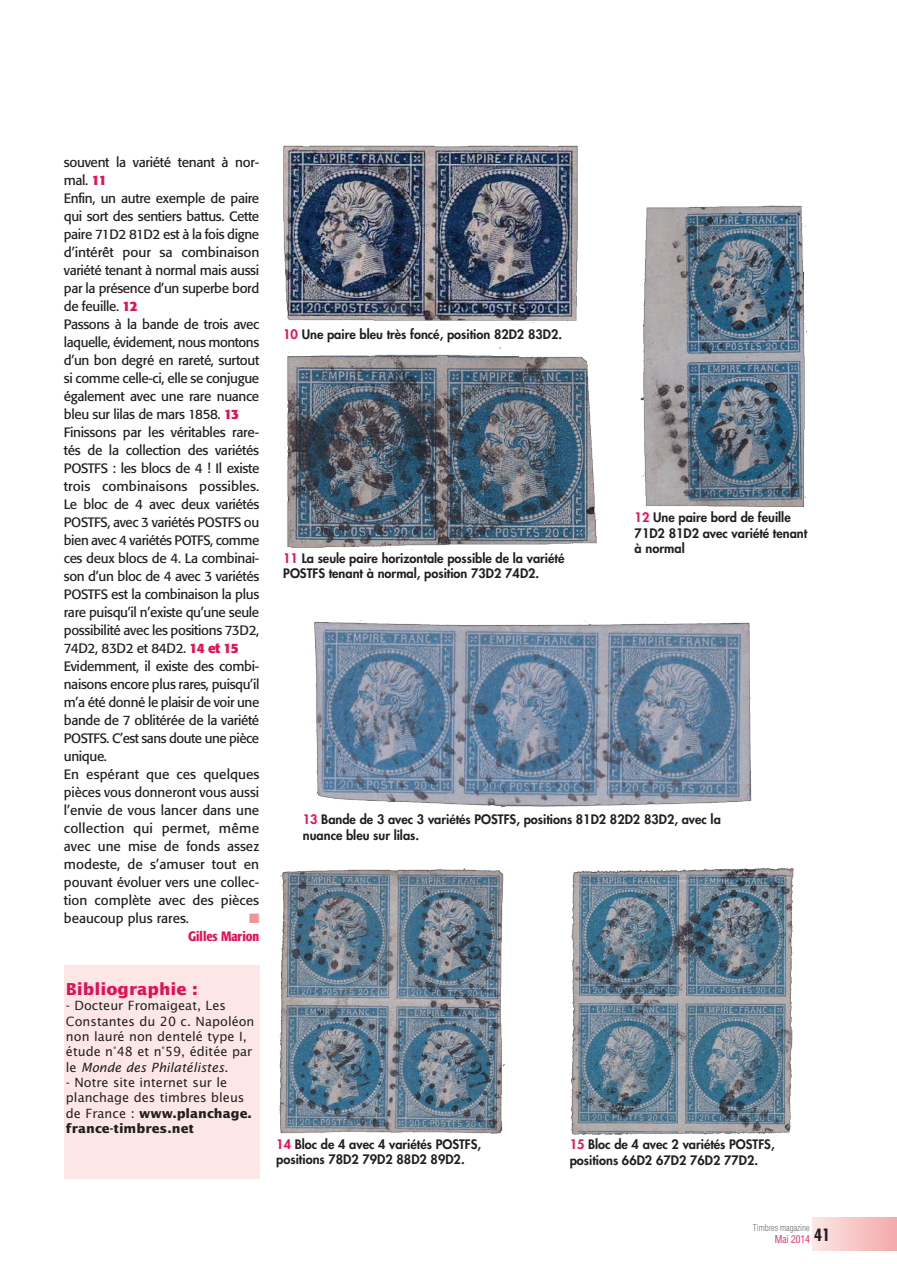
<style>
.page{position:relative;width:897px;height:1264px;background:#fff}
.page>*{position:absolute;margin:0;border:0;box-sizing:border-box;transform-origin:0 0}
.Mag_Encadré_Titre_Si{font:700 16.5px "Lucida Sans Std";color:#e20f55}
.Mag_Texte_courant{font:13.5px/18px "Formata";letter-spacing:-.025em;color:#231f20;text-align:justify}
.Mag_Signature{font:500 condensed 13.5px "Formata";color:#e20f55}
.Mag_Texte_courant-2{font:13.5px "Zapf Dingbats Std";color:#f09499}
.Mag_Légende{font:800 12.75px/15.3px "Futura Std";color:#231f20}
.Mag_Encadré_Texte_Si{font:12.75px/15.3px "Lucida Sans Std";color:#231f20}
.t1{font:300 condensed 10.5px "Helvetica LT Std";color:#e20f55}
.t2{font:300 condensed 9px "Helvetica LT Std";color:#6c6d70}
.s1{font-weight:700;color:#e20f55}
.s2{font-style:italic}
.s3{font-weight:700}
.s4{color:#e20f55}
</style>
<div class="page">
<div style="left:811px;top:1217px;width:85px;height:33px;background:linear-gradient(to right,#fce8e5,#f3aaab)"></div>
<div style="left:64px;top:965px;width:195px;height:214px;background:#fce7e6"></div>
<img style="left:283px;top:145px;width:295px;height:178px">
<img style="left:287px;top:347px;width:311px;height:204px">
<img style="left:640px;top:205px;width:167px;height:302px">
<img style="left:309px;top:620px;width:443px;height:188px">
<img style="left:279px;top:868px;width:226px;height:266px">
<img style="left:570px;top:868px;width:224px;height:269px">
<p class="Mag_Texte_courant" style="left:64px;top:153px;width:197px">souvent la variété tenant à nor&shy;mal. <span class="s1">11</span></p>
<p class="Mag_Texte_courant" style="left:64px;top:189px;width:197px">Enfin, un autre exemple de paire qui sort des sentiers battus. Cette paire 71D2 81D2 est à la fois digne d’intérêt pour sa combinaison variété tenant à normal mais aussi par la présence d’un superbe bord de feuille. <span class="s1">12</span></p>
<p class="Mag_Texte_courant" style="left:64px;top:315px;width:197px">Passons à la bande de trois avec laquelle, évidement, nous montons d’un bon degré en rareté, surtout si comme celle-ci, elle se conjugue également avec une rare nuance bleu sur lilas de mars 1858. <span class="s1">13</span></p>
<p class="Mag_Texte_courant" style="left:64px;top:423px;width:197px">Finissons par les véritables rare&shy;tés de la collection des variétés POSTFS : les blocs de 4 ! Il existe trois combinaisons possibles.<br>Le bloc de 4 avec deux variétés POSTFS, avec 3 variétés POSTFS ou bien avec 4 variétés POTFS, comme ces deux blocs de 4. La combinai&shy;son d’un bloc de 4 avec 3 variétés POSTFS est la combinaison la plus rare puisqu’il n’existe qu’une seule possibilité avec les positions 73D2, 74D2, 83D2 et 84D2. <span class="s1">14 et 15</span></p>
<p class="Mag_Texte_courant" style="left:64px;top:657px;width:197px">Evidemment, il existe des combi&shy;naisons encore plus rares, puisqu’il m’a été donné le plaisir de voir une bande de 7 oblitérée de la variété POSTFS. C’est sans doute une pièce unique.</p>
<p class="Mag_Texte_courant" style="left:64px;top:765px;width:197px">En espérant que ces quelques pièces vous donneront vous aussi l’envie de vous lancer dans une collection qui permet, même avec une mise de fonds assez modeste, de s’amuser tout en pouvant évoluer vers une collec&shy;tion complète avec des pièces beaucoup plus rares.</p>
<p class="Mag_Signature" style="left:188px;top:928px;width:73px">Gilles Marion</p>
<p class="Mag_Texte_courant-2" style="left:249px;top:912px;width:12px">■</p>
<p class="Mag_Encadré_Titre_Si" style="left:66px;top:980px;width:133px">Bibliographie :</p>
<p class="Mag_Encadré_Texte_Si" style="left:66px;top:998px;width:190px">- Docteur Fromaigeat, Les<br>Constantes du 20 c. Napoléon non lauré non dentelé type I, étude n°48 et n°59, éditée par le <span class="s2">Monde des Philatélistes</span>.</p>
<p class="Mag_Encadré_Texte_Si" style="left:66px;top:1075px;width:187px">- Notre site internet sur le planchage des timbres bleus de France : <span class="s3">www.planchage. france-timbres.net</span></p>
<p class="Mag_Légende" style="left:283px;top:327px;width:280px"><span class="s4">10</span> Une paire bleu très foncé, position 82D2 83D2.</p>
<p class="Mag_Légende" style="left:283px;top:551px;width:282px"><span class="s4">11</span> La seule paire horizontale possible de la variété<br>POSTFS tenant à normal, position 73D2 74D2.</p>
<p class="Mag_Légende" style="left:634px;top:510px;width:174px"><span class="s4">12</span> Une paire bord de feuille<br>71D2 81D2 avec variété tenant à normal</p>
<p class="Mag_Légende" style="left:303px;top:812px;width:419px"><span class="s4">13</span> Bande de 3 avec 3 variétés POSTFS, positions 81D2 82D2 83D2, avec la nuance bleu sur lilas.</p>
<p class="Mag_Légende" style="left:276px;top:1136px;width:206px"><span class="s4">14</span> Bloc de 4 avec 4 variétés POSTFS, positions 78D2 79D2 88D2 89D2.</p>
<p class="Mag_Légende" style="left:569px;top:1137px;width:206px"><span class="s4">15</span> Bloc de 4 avec 2 variétés POSTFS, positions 66D2 67D2 76D2 77D2.</p>
<p class="t2" style="left:752px;top:1222px;width:58px">Timbres magazine</p>
<p class="t1" style="left:774px;top:1233px;width:57px">Mai 2014 <sup>41</sup></p>
</div>
